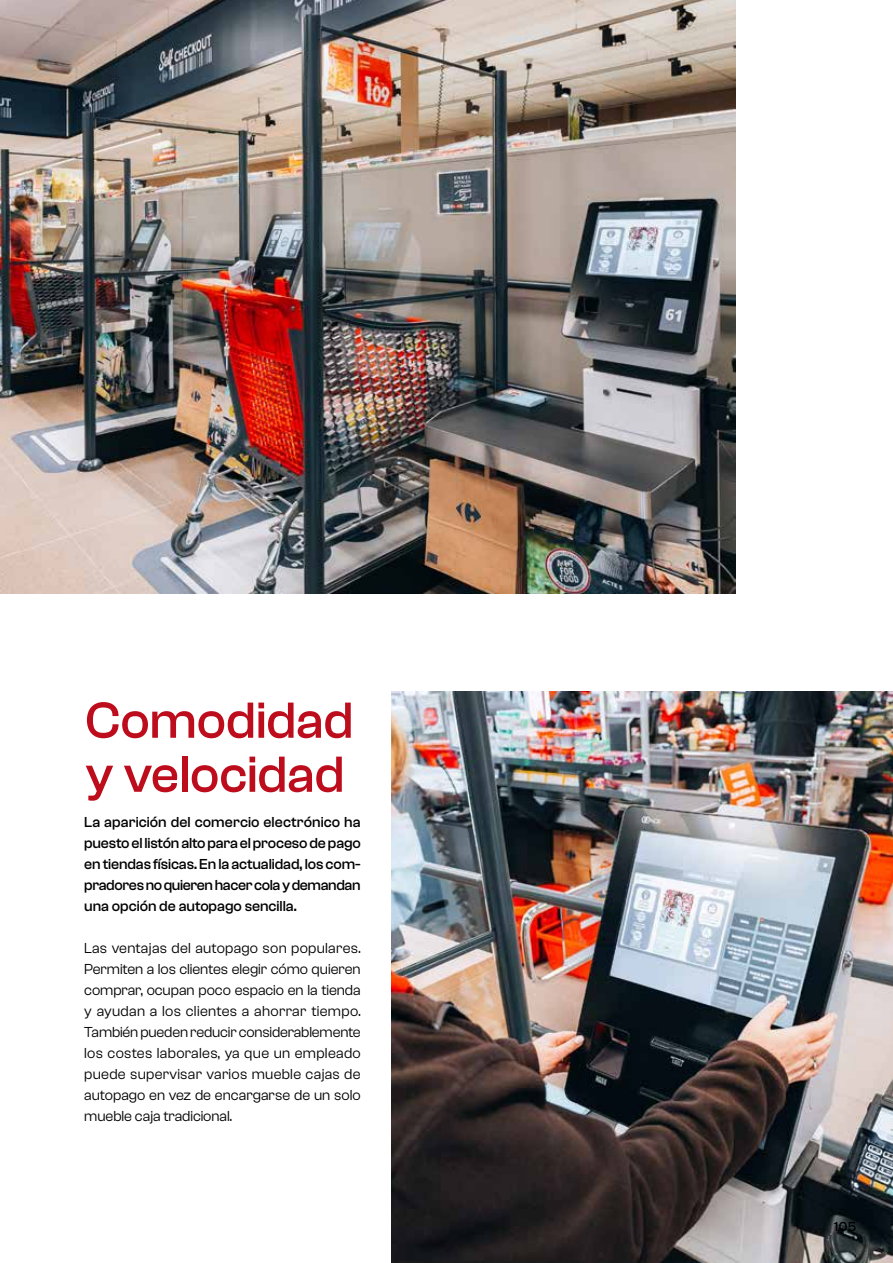
<style>
.page{position:relative;width:893px;height:1263px;background:#fff}
.page>*{position:absolute;margin:0;border:0;box-sizing:border-box;transform-origin:0 0}
.t1{font:500 52.5px/54px "Clash Grotesk";letter-spacing:-.005em;color:#bd0c1c}
.t2{font:15px/21px "Clash Grotesk";color:#000;text-align:justify}
.t3{font:500 15px/21px "Clash Grotesk";letter-spacing:-.005em;color:#000;text-align:justify}
.t4{font:500 13.5px "Clash Grotesk";color:#000}
</style>
<div class="page">
<img style="left:391px;top:691px;width:502px;height:572px">
<img style="left:0;top:0;width:736px;height:593px">
<h1 class="t1" style="left:85px;top:693px;width:270px">Comodidad y velocidad</h1>
<p class="t3" style="left:84px;top:812px;width:278px">La aparición del comercio electrónico ha puesto el listón alto para el proceso de pago en tiendas físicas. En la actualidad, los com&shy;pradores no quieren hacer cola y demandan una opción de autopago sencilla.</p>
<p class="t2" style="left:84px;top:938px;width:278px">Las ventajas del autopago son populares.<br>Permiten a los clientes elegir cómo quieren comprar, ocupan poco espacio en la tienda y ayudan a los clientes a ahorrar tiempo.<br>También pueden reducir considerablemente los costes laborales, ya que un empleado puede supervisar varios mueble cajas de autopago en vez de encargarse de un solo mueble caja tradicional.</p>
<p class="t4" style="left:834px;top:1218px;width:24px">105</p>
</div>
